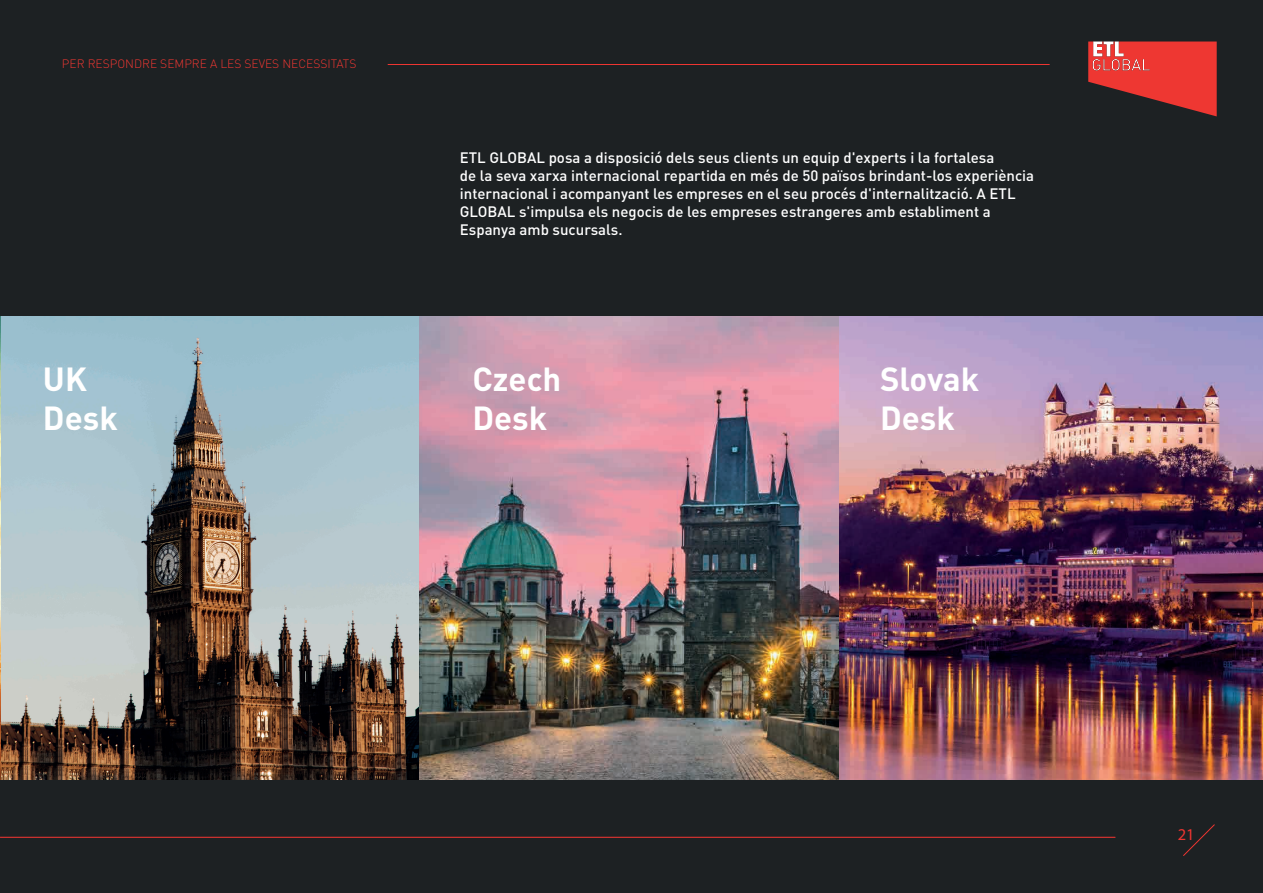
<style>
.page{position:relative;width:1263px;height:893px;background:#1d2123}
.page>*{position:absolute;margin:0;border:0;box-sizing:border-box;transform-origin:0 0}
.t1{font:700 33px/39.5px "DIN Pro";color:#fff}
.t2{font:16.5px "Myriad Pro";color:#ee3531}
.t3{font:500 15px/18px "DIN Pro";color:#fff}
.t4{font:300 12px "DIN Pro";color:#ee3732}
</style>
<div class="page">
<img style="left:0;top:317px;width:419px;height:462px">
<img style="left:419px;top:317px;width:844px;height:462px">
<hr style="left:0;top:837px;width:1115px;height:1px;background:#ee3531">
<svg style="left:1088px;top:42px;width:129px;height:74px"></svg>
<hr style="left:388px;top:64px;width:661px;height:1px;background:#ee3531">
<svg style="left:1183px;top:824px;width:32px;height:32px"></svg>
<p class="t4" style="left:62px;top:55px;width:296px">PER RESPONDRE SEMPRE A LES SEVES NECESSITATS</p>
<p class="t3" style="left:460px;top:148px;width:576px">ETL GLOBAL posa a disposició dels seus clients un equip d'experts i la fortalesa<br>de la seva xarxa internacional repartida en més de 50 països brindant-los experiència internacional i acompanyant les empreses en el seu procés d'internalització. A ETL GLOBAL s'impulsa els negocis de les empreses estrangeres amb establiment a Espanya amb sucursals.</p>
<h1 class="t1" style="left:43px;top:358px;width:76px">UK<br>Desk</h1>
<h1 class="t1" style="left:472px;top:358px;width:90px">Czech<br>Desk</h1>
<h1 class="t1" style="left:880px;top:358px;width:101px">Slovak<br>Desk</h1>
<p class="t2" style="left:1178px;top:825px;width:18px">21</p>
</div>
